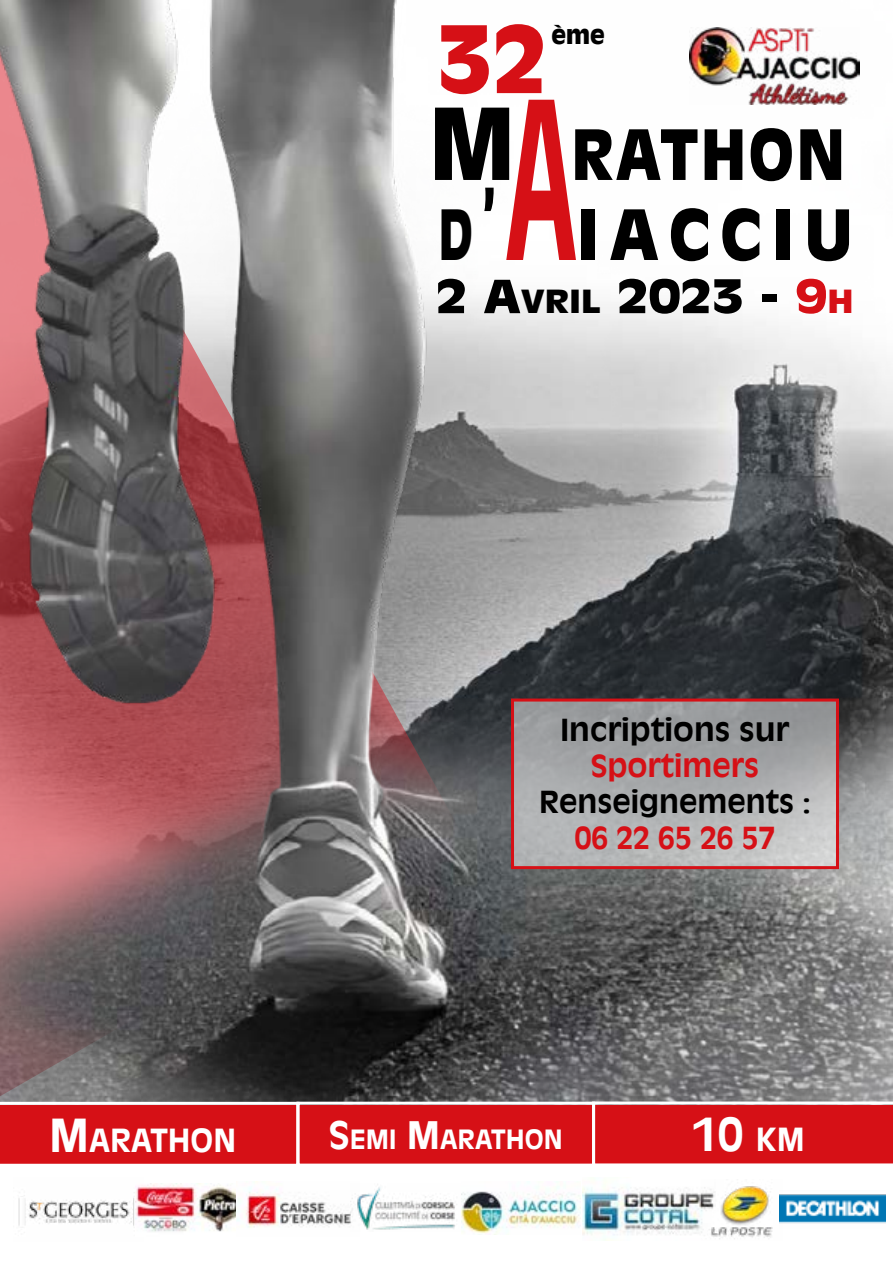
<style>
.page{position:relative;width:893px;height:1263px;background:#fff}
.page>*{position:absolute;margin:0;border:0;box-sizing:border-box;transform-origin:0 0}
.t1{font:900 90px "Antique Olive Std";color:#d61016}
.t2{font:900 68.25px "Antique Olive Std";letter-spacing:.09em;color:#000;scale:.69 1}
.t3{font:900 68.25px "Antique Olive Std";letter-spacing:.09em;color:#000;scale:.92 1}
.t4{font:900 45px "Antique Olive Std";color:#000;scale:1.15 1}
.t5{font:700 45px "Antique Olive Std";color:#fff}
.t6{font:700 31.5px "Antique Olive Std";color:#fff}
.t7{font:700 30px "Antique Olive Std";color:#d61016}
.t8{font:700 30px "Antique Olive Std";color:#000}
.t9{font:700 30px "Antique Olive Std";color:#000;scale:1.04 1}
.t10{font:700 26.25px "Antique Olive Std";color:#fff}
.t11{font:900 24px "Antique Olive Std";color:#000}
.s1{font-weight:700;font-size:97.5px}
.s2{font-weight:700;font-size:216px;color:#d61016}
.s3{font-size:97.5px}
.s4{font-size:31.5px}
.s5{color:#d61016}
.s6{font-size:31.5px;color:#d61016}
.s7{font-size:45px}
.s8{font-size:37.5px}
</style>
<div class="page">
<img style="left:0;top:0;width:893px;height:1102px">
<img style="left:18px;top:1186px;width:118px;height:40px">
<img style="left:136px;top:1183px;width:100px;height:49px">
<img style="left:237px;top:1187px;width:113px;height:41px">
<img style="left:350px;top:1187px;width:105px;height:43px">
<img style="left:461px;top:1187px;width:119px;height:47px">
<img style="left:582px;top:1187px;width:119px;height:54px">
<img style="left:701px;top:1186px;width:79px;height:53px">
<img style="left:780px;top:1194px;width:105px;height:30px">
<div style="left:0;top:1105px;width:893px;height:59px;background:#d61016"></div>
<svg style="left:0;top:1104px;width:296px;height:60px"></svg>
<div style="left:296px;top:1102px;width:299px;height:64px;border:3px solid #fff"></div>
<svg style="left:592px;top:1101px;width:301px;height:65px"></svg>
<svg style="left:515px;top:702px;width:320px;height:163px;background:#aaacad"></svg>
<div style="left:511px;top:698px;width:328px;height:171px;border:3px solid #d61016"></div>
<img style="left:689px;top:27px;width:171px;height:77px">
<h1 class="t1" style="left:437px;top:6px;width:112px">32</h1>
<p class="t11" style="left:551px;top:21px;width:55px">ème</p>
<h2 class="t2" style="left:439px;top:194px;width:602px">D<span class="s1">’</span><span class="s2">A</span>IACCIU</h2>
<h2 class="t3" style="left:430px;top:114px;width:453px"><span class="s3">M</span> RATHON</h2>
<h3 class="t4" style="left:436px;top:270px;width:365px">2 A<span class="s4">VRIL</span> 2023 - <span class="s5">9</span><span class="s6">H</span></h3>
<p class="t9" style="left:561px;top:712px;width:222px">Incriptions sur</p>
<p class="t7" style="left:591px;top:748px;width:170px">Sportimers</p>
<p class="t8" style="left:539px;top:784px;width:273px">Renseignements :</p>
<p class="t7" style="left:575px;top:820px;width:202px">06 22 65 26 57</p>
<p class="t6" style="left:49px;top:1121px;width:189px"><span class="s7">M</span>ARATHON</p>
<p class="t10" style="left:329px;top:1123px;width:235px"><span class="s8">S</span>EMI <span class="s8">M</span>ARATHON</p>
<h3 class="t5" style="left:693px;top:1107px;width:108px">10 <span class="s4">KM</span></h3>
</div>
